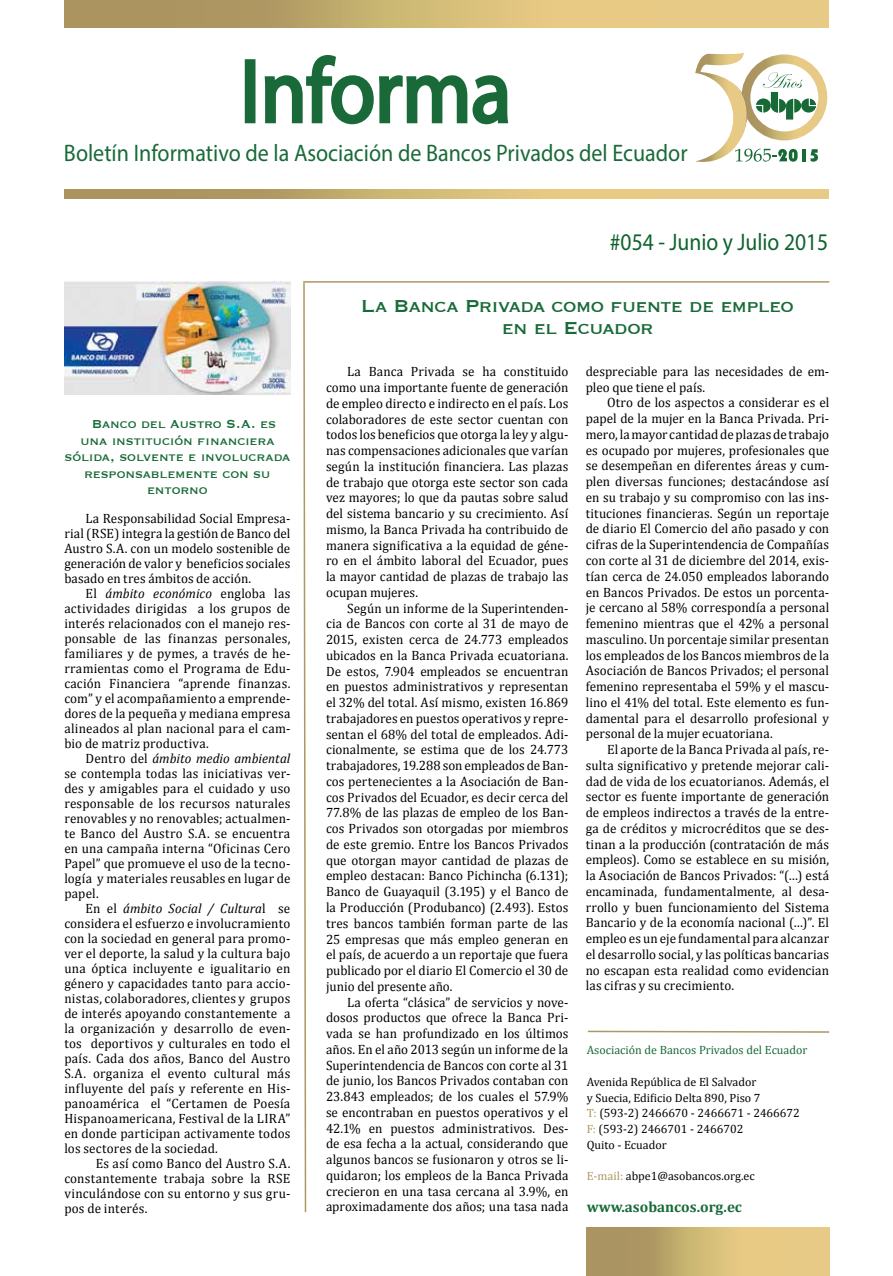
<style>
.page{position:relative;width:893px;height:1276px;background:#fff}
.page>*{position:absolute;margin:0;border:0;box-sizing:border-box;transform-origin:0 0}
.t1{font:89.85px "Myriad Pro";color:#196a38;scale:.92 1}
.t2{font:24px "Myriad Pro";color:#196a38;scale:.92 1}
.t3{font:24px "Myriad Pro";color:#0f632e;scale:.9 1}
.t4{font:22.5px/22.5px "Copperplate";letter-spacing:-.03em;color:#186a38;text-align:center}
.t5{font:15px "Copperplate";letter-spacing:-.01em;color:#186a38}
.t6{font:700 15px "Cambria";color:#186a38}
.t7{font:13.5px/15.8px "Cambria";letter-spacing:.01em;color:#000;text-align:justify}
.t8{font:12px/15.8px "Cambria";color:#000}
.t9{font:12px "Cambria";color:#186a38}
.s1{font-style:italic}
.s2{color:#ad9762}
</style>
<div class="page">
<img style="left:64px;top:281px;width:226px;height:114px">
<svg style="left:64px;top:1px;width:764px;height:27px;background:#cdb475"></svg>
<svg style="left:64px;top:190px;width:764px;height:8px;background:#cdb475"></svg>
<div style="left:245px;top:59px;width:10px;height:64px;border:4px solid #196a38"></div>
<svg style="left:264px;top:55px;width:245px;height:70px"></svg>
<div style="left:741px;top:54px;width:86px;height:86px;border:9px solid #fff;border-radius:50%"></div>
<svg style="left:695px;top:52px;width:123px;height:110px"></svg>
<svg style="left:587px;top:1228px;width:242px;height:48px;background:#cdb475"></svg>
<svg style="left:303px;top:283px;width:4px;height:930px"></svg>
<hr style="left:303px;top:281px;width:526px;height:2px;background:#ad9762">
<svg style="left:587px;top:1030px;width:243px;height:3px"></svg>
<h1 class="t1" style="left:240px;top:36px;width:296px">Informa</h1>
<h2 class="t2" style="left:64px;top:138px;width:679px">Boletín Informativo de la Asociación de Bancos Privados del Ecuador</h2>
<p class="t5" style="left:92px;top:417px;width:186px">Banco del Austro S.A. es</p>
<p class="t5" style="left:80px;top:433px;width:196px">una institución financiera</p>
<p class="t5" style="left:64px;top:450px;width:228px">sólida, solvente e involucrada</p>
<p class="t5" style="left:84px;top:466px;width:188px">responsablemente con su</p>
<p class="t5" style="left:147px;top:483px;width:62px">entorno</p>
<p class="t7" style="left:64px;top:510px;width:228px;line-height:15px;text-indent:21px">La Responsabilidad Social Empresa&shy;rial (RSE) integra la gestión de Banco del Austro S.A. con un modelo sostenible de generación de valor y beneficios sociales basado en tres ámbitos de acción.</p>
<p class="t7" style="left:64px;top:585px;width:228px;line-height:15px;text-indent:21px">El <span class="s1">ámbito económico</span> engloba las actividades dirigidas a los grupos de interés relacionados con el manejo res&shy;ponsable de las finanzas personales, familiares y de pymes, a través de he&shy;rramientas como el Programa de Edu&shy;cación Financiera “aprende finanzas. com” y el acompañamiento a emprende&shy;dores de la pequeña y mediana empresa alineados al plan nacional para el cam&shy;bio de matriz productiva.</p>
<p class="t7" style="left:64px;top:750px;width:228px;line-height:15px;text-indent:21px">Dentro del <span class="s1">ámbito medio ambiental </span>se contempla todas las iniciativas ver&shy;des y amigables para el cuidado y uso responsable de los recursos naturales renovables y no renovables; actualmen&shy;te Banco del Austro S.A. se encuentra en una campaña interna “Oficinas Cero Papel” que promueve el uso de la tecno&shy;logía y materiales reusables en lugar de papel.</p>
<p class="t7" style="left:64px;top:900px;width:228px;line-height:15px;text-indent:21px">En el <span class="s1">ámbito Social / Cultura</span>l se considera el esfuerzo e involucramiento con la sociedad en general para promo&shy;ver el deporte, la salud y la cultura bajo una óptica incluyente e igualitario en género y capacidades tanto para accio&shy;nistas, colaboradores, clientes y grupos de interés apoyando constantemente a la organización y desarrollo de even&shy;tos deportivos y culturales en todo el país. Cada dos años, Banco del Austro S.A. organiza el evento cultural más influyente del país y referente en His&shy;panoamérica el “Certamen de Poesía Hispanoamericana, Festival de la LIRA” en donde participan activamente todos los sectores de la sociedad.</p>
<p class="t7" style="left:64px;top:1155px;width:228px;line-height:15px;text-indent:31px">Es así como Banco del Austro S.A. constantemente trabaja sobre la RSE vinculándose con su entorno y sus gru&shy;pos de interés.</p>
<h2 class="t3" style="left:610px;top:227px;width:244px">#054 - Junio y Julio 2015</h2>
<h3 class="t4" style="left:361px;top:295px;width:434px">La Banca Privada como fuente de empleo en el Ecuador</h3>
<p class="t7" style="left:326px;top:363px;width:244px;text-indent:21px">La Banca Privada se ha constituido como una importante fuente de generación de empleo directo e indirecto en el país. Los colaboradores de este sector cuentan con todos los beneficios que otorga la ley y algu&shy;nas compensaciones adicionales que varían según la institución financiera. Las plazas de trabajo que otorga este sector son cada vez mayores; lo que da pautas sobre salud del sistema bancario y su crecimiento. Así mismo, la Banca Privada ha contribuido de manera significativa a la equidad de géne&shy;ro en el ámbito laboral del Ecuador, pues la mayor cantidad de plazas de trabajo las ocupan mujeres.</p>
<p class="t7" style="left:326px;top:600px;width:244px;text-indent:21px">Según un informe de la Superintenden&shy;cia de Bancos con corte al 31 de mayo de 2015, existen cerca de 24.773 empleados ubicados en la Banca Privada ecuatoriana.<br>De estos, 7.904 empleados se encuentran en puestos administrativos y representan el 32% del total. Así mismo, existen 16.869 trabajadores en puestos operativos y repre&shy;sentan el 68% del total de empleados. Adi&shy;cionalmente, se estima que de los 24.773 trabajadores, 19.288 son empleados de Ban&shy;cos pertenecientes a la Asociación de Ban&shy;cos Privados del Ecuador, es decir cerca del 77.8% de las plazas de empleo de los Ban&shy;cos Privados son otorgadas por miembros de este gremio. Entre los Bancos Privados que otorgan mayor cantidad de plazas de empleo destacan: Banco Pichincha (6.131); Banco de Guayaquil (3.195) y el Banco de la Producción (Produbanco) (2.493). Estos tres bancos también forman parte de las 25 empresas que más empleo generan en el país, de acuerdo a un reportaje que fuera publicado por el diario El Comercio el 30 de junio del presente año.</p>
<p class="t7" style="left:326px;top:993px;width:244px;text-indent:21px">La oferta “clásica” de servicios y nove&shy;dosos productos que ofrece la Banca Pri&shy;vada se han profundizado en los últimos años. En el año 2013 según un informe de la Superintendencia de Bancos con corte al 31 de junio, los Bancos Privados contaban con 23.843 empleados; de los cuales el 57.9% se encontraban en puestos operativos y el 42.1% en puestos administrativos. Des&shy;de esa fecha a la actual, considerando que algunos bancos se fusionaron y otros se li&shy;quidaron; los empleos de la Banca Privada crecieron en una tasa cercana al 3.9%, en aproximadamente dos años; una tasa nada</p>
<p class="t7" style="left:586px;top:363px;width:245px">despreciable para las necesidades de em&shy;pleo que tiene el país.</p>
<p class="t7" style="left:586px;top:395px;width:245px;text-indent:21px">Otro de los aspectos a considerar es el papel de la mujer en la Banca Privada. Pri&shy;mero, la mayor cantidad de plazas de trabajo es ocupado por mujeres, profesionales que se desempeñan en diferentes áreas y cum&shy;plen diversas funciones; destacándose así en su trabajo y su compromiso con las ins&shy;tituciones financieras. Según un reportaje de diario El Comercio del año pasado y con cifras de la Superintendencia de Compañías con corte al 31 de diciembre del 2014, exis&shy;tían cerca de 24.050 empleados laborando en Bancos Privados. De estos un porcenta&shy;je cercano al 58% correspondía a personal femenino mientras que el 42% a personal masculino. Un porcentaje similar presentan los empleados de los Bancos miembros de la Asociación de Bancos Privados; el personal femenino representaba el 59% y el mascu&shy;lino el 41% del total. Este elemento es fun&shy;damental para el desarrollo profesional y personal de la mujer ecuatoriana.</p>
<p class="t7" style="left:586px;top:741px;width:245px;text-indent:21px">El aporte de la Banca Privada al país, re&shy;sulta significativo y pretende mejorar cali&shy;dad de vida de los ecuatorianos. Además, el sector es fuente importante de generación de empleos indirectos a través de la entre&shy;ga de créditos y microcréditos que se des&shy;tinan a la producción (contratación de más empleos). Como se establece en su misión, la Asociación de Bancos Privados: “(…) está encaminada, fundamentalmente, al desa&shy;rrollo y buen funcionamiento del Sistema Bancario y de la economía nacional (…)”. El empleo es un eje fundamental para alcanzar el desarrollo social, y las políticas bancarias no escapan esta realidad como evidencian las cifras y su crecimiento.</p>
<p class="t9" style="left:587px;top:1043px;width:222px">Asociación de Bancos Privados del Ecuador</p>
<p class="t8" style="left:587px;top:1073px;width:215px">Avenida República de El Salvador<br>y Suecia, Edificio Delta 890, Piso 7<br><span class="s2">T:</span> (593-2) 2466670 - 2466671 - 2466672<br><span class="s2">F:</span> (593-2) 2466701 - 2466702<br>Quito - Ecuador</p>
<p class="t8" style="left:587px;top:1168px;width:169px"><span class="s2">E-mail:</span> abpe1@asobancos.org.ec</p>
<p class="t6" style="left:587px;top:1197px;width:157px">www.asobancos.org.ec</p>
</div>
